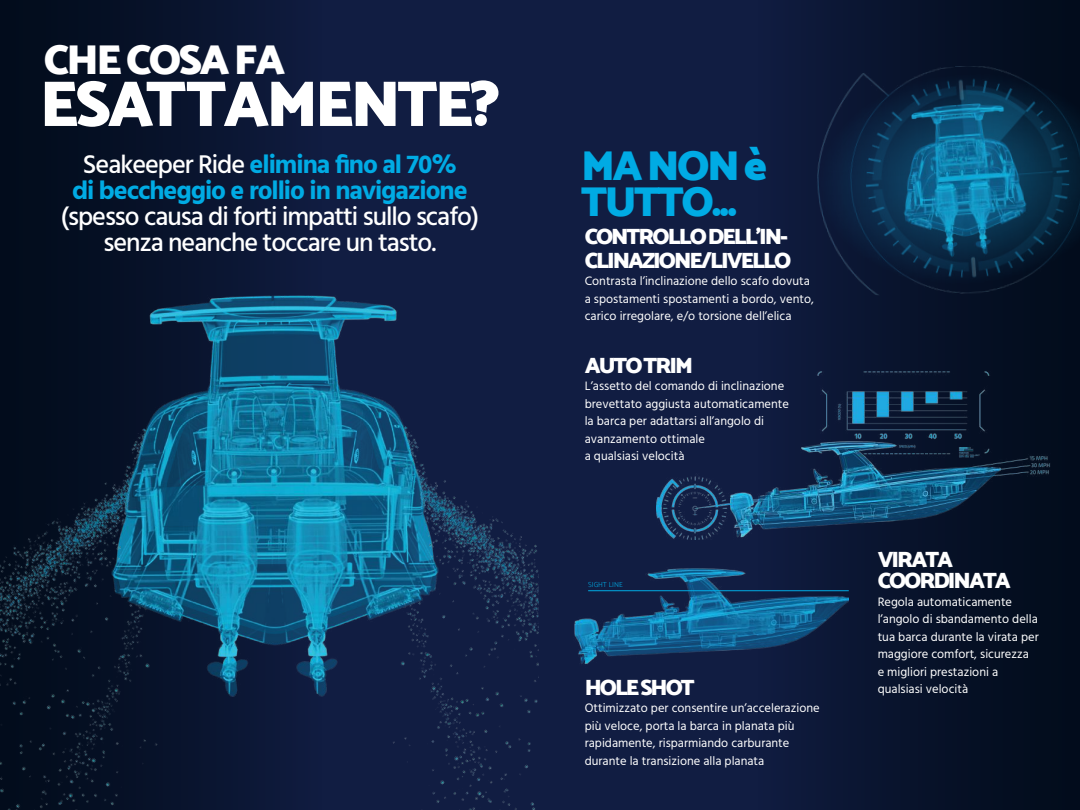
<style>
.page{position:relative;width:1080px;height:810px;background:#fff}
.page>*{position:absolute;margin:0;border:0;box-sizing:border-box;transform-origin:0 0}
.t1{font:900 65px "Catamaran";letter-spacing:-.05em;color:#fff}
.t2{font:900 42.5px/35.6px "Catamaran";letter-spacing:-.06em;color:#00abe4}
.t3{font:900 42.5px "Catamaran";letter-spacing:-.06em;color:#fff}
.t4{font:500 26.25px/26.2px "Hind";letter-spacing:-.04em;color:#fff;text-align:center}
.t5{font:700 26.25px/26.2px "Hind";letter-spacing:-.04em;color:#00abe4;text-align:center}
.t6{font:900 22.5px/23.8px "Catamaran";letter-spacing:-.09em;color:#fff}
.t7{font:12.5px/17.5px "Hind";color:#fff}
.t8{font:300 7.25px "Catamaran";color:#00abe4}
.s1{font-weight:500;color:#fff}
</style>
<div class="page">
<div style="left:322px;top:0;width:217px;height:810px;background:#111d42"></div>
<div style="left:0;top:0;width:322px;height:810px;background:linear-gradient(to right,#010b19,#0f1b3f)"></div>
<img style="left:112px;top:295px;width:326px;height:401px">
<img style="left:378px;top:426px;width:161px;height:384px">
<img style="left:0;top:428px;width:171px;height:382px">
<div style="left:539px;top:0;width:219px;height:810px;background:#111d42"></div>
<div style="left:758px;top:0;width:322px;height:810px;background:linear-gradient(to right,#0f1b3f,#010b19)"></div>
<img style="left:657px;top:372px;width:410px;height:168px">
<img style="left:815px;top:66px;width:265px;height:229px">
<img style="left:574px;top:540px;width:275px;height:157px">
<hr style="left:588px;top:590px;width:261px;height:1px;background:#00abe4">
<h2 class="t3" style="left:44px;top:35px;width:243px">CHE COSA FA</h2>
<h1 class="t1" style="left:40px;top:66px;width:462px">ESATTAMENTE?</h1>
<h3 class="t5" style="left:72px;top:150px;width:397px"><span class="s1">Seakeeper Ride</span> elimina fino al 70% di beccheggio e rollio in navigazione</h3>
<h3 class="t4" style="left:61px;top:205px;width:420px">(spesso causa di forti impatti sullo scafo) senza neanche toccare un tasto.</h3>
<h2 class="t2" style="left:581px;top:148px;width:187px">MA NON è<br>TUTTO...</h2>
<h3 class="t6" style="left:585px;top:224px;width:208px">CONTROLLO DELL’IN-<br>CLINAZIONE/LIVELLO</h3>
<p class="t7" style="left:585px;top:273px;width:231px">Contrasta l’inclinazione dello scafo dovuta a spostamenti spostamenti a bordo, vento, carico irregolare, e/o torsione dell’elica</p>
<h3 class="t6" style="left:585px;top:353px;width:110px">AUTO TRIM</h3>
<p class="t7" style="left:585px;top:378px;width:206px">L’assetto del comando di inclinazione brevettato aggiusta automaticamente la barca per adattarsi all’angolo di avanzamento ottimale<br>a qualsiasi velocità</p>
<p class="t8" style="left:588px;top:581px;width:36px">SIGHT LINE</p>
<h3 class="t6" style="left:585px;top:675px;width:112px">HOLE SHOT</h3>
<p class="t7" style="left:585px;top:700px;width:236px">Ottimizzato per consentire un’accelerazione più veloce, porta la barca in planata più rapidamente, risparmiando carburante durante la transizione alla planata</p>
<h3 class="t6" style="left:878px;top:549px;width:135px;line-height:21.2px">VIRATA<br>COORDINATA</h3>
<p class="t7" style="left:878px;top:593px;width:163px">Regola automaticamente l’angolo di sbandamento della tua barca durante la virata per maggiore comfort, sicurezza<br>e migliori prestazioni a qualsiasi velocità</p>
</div>
